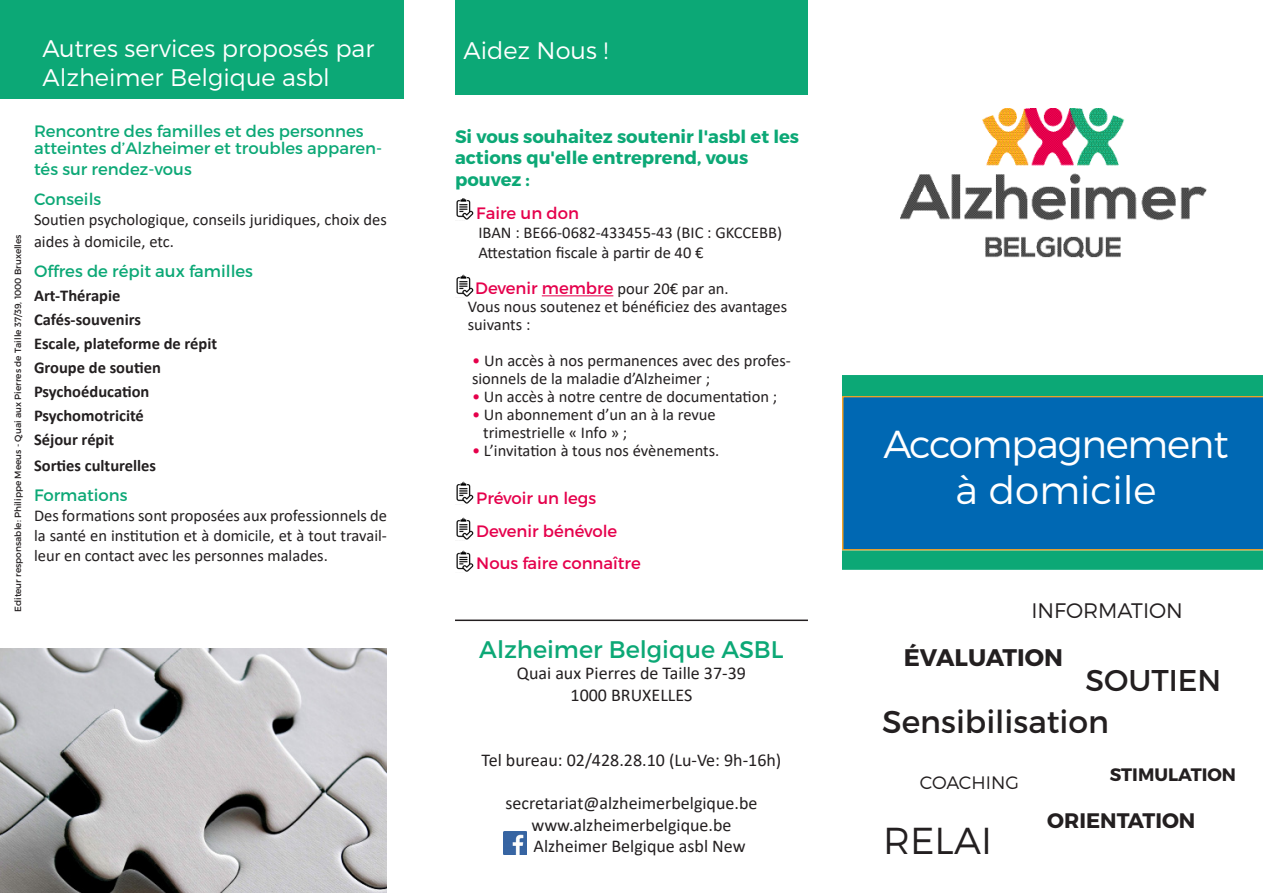
<style>
.page{position:relative;width:1263px;height:893px;background:#fff}
.page>*{position:absolute;margin:0;border:0;box-sizing:border-box;transform-origin:0 0}
.t1{font:300 39px "Montserrat";letter-spacing:-.03em;color:#fff}
.t2{font:300 39px "Montserrat";color:#fff}
.t3{font:300 37.5px "Montserrat";color:#231f20}
.t4{font:31.5px "Montserrat";color:#231f20}
.t5{font:30px "Montserrat";color:#231f20}
.t6{font:300 24px/28.8px "Montserrat";color:#fff}
.t7{font:24px "Montserrat";color:#0ca876}
.t8{font:700 24px "Montserrat";color:#231f20}
.t9{font:300 21px "Montserrat";color:#231f20}
.t10{font:700 21px "Montserrat";color:#231f20}
.t11{font:18px "Calibri";color:#231f20}
.t12{font:700 18px/21.3px "Montserrat";color:#0ca876}
.t13{font:700 18px "Montserrat";color:#231f20}
.t14{font:300 18px "Montserrat";color:#231f20}
.t15{font:16.5px/18px "Calibri";color:#231f20}
.t16{font:16.5px/16.5px "Montserrat";color:#0ca876}
.t17{font:700 16.5px "Calibri";color:#231f20}
.t18{font:16.5px "Montserrat";color:#e5004c}
.t19{font:9px "Montserrat";color:#231f20}
.s1{font-family:"Montserrat";color:#e5004c}
.s2{color:#e5004b}
</style>
<div class="page">
<div style="left:842px;top:396px;width:421px;height:155px;background:#0068b3"></div>
<div style="left:455px;top:0;width:353px;height:95px;background:#0ca876"></div>
<div style="left:0;top:0;width:403px;height:99px;background:#0ca876"></div>
<div style="left:842px;top:551px;width:421px;height:16px;background:#0ca876"></div>
<img style="left:504px;top:832px;width:22px;height:23px">
<img style="left:0;top:648px;width:386px;height:245px">
<div style="left:842px;top:564px;width:421px;height:6px;background:#0ca876"></div>
<img style="left:900px;top:109px;width:306px;height:148px">
<div style="left:842px;top:380px;width:421px;height:16px;background:#0ca876"></div>
<hr style="left:455px;top:620px;width:353px;height:1px;background:#231f20">
<div style="left:842px;top:375px;width:421px;height:6px;background:#0ca876"></div>
<hr style="left:542px;top:295px;width:71px;height:1px;background:#e5004c">
<img style="left:456px;top:198px;width:18px;height:22px">
<img style="left:456px;top:275px;width:18px;height:22px">
<img style="left:456px;top:482px;width:18px;height:22px">
<img style="left:456px;top:518px;width:18px;height:22px">
<img style="left:456px;top:550px;width:18px;height:22px">
<p class="t19" style="left:13px;top:612px;width:379px;rotate:-90deg">Editeur responsable: Philippe Meeus - Quai aux Pierres de Taille 37/39, 1000 Bruxelles</p>
<p class="t6" style="left:43px;top:34px;width:333px">Autres services proposés par<br>Alzheimer Belgique asbl</p>
<p class="t16" style="left:34px;top:123px;width:350px">Rencontre des familles et des personnes atteintes d’Alzheimer et troubles apparen-</p>
<p class="t16" style="left:34px;top:161px;width:159px">tés sur rendez-vous</p>
<p class="t16" style="left:34px;top:191px;width:69px">Conseils</p>
<p class="t15" style="left:34px;top:208px;width:354px;line-height:21.6px">Soutien psychologique, conseils juridiques, choix des aides à domicile, etc.</p>
<p class="t16" style="left:34px;top:263px;width:221px">Offres de répit aux familles</p>
<p class="t17" style="left:34px;top:284px;width:88px">Art-Thérapie</p>
<p class="t17" style="left:34px;top:308px;width:109px">Cafés-souvenirs</p>
<p class="t17" style="left:34px;top:332px;width:185px">Escale, plateforme de répit</p>
<p class="t17" style="left:34px;top:356px;width:128px">Groupe de soutien</p>
<p class="t17" style="left:34px;top:380px;width:117px">Psychoéducation</p>
<p class="t17" style="left:34px;top:404px;width:111px">Psychomotricité</p>
<p class="t17" style="left:34px;top:428px;width:82px">Séjour répit</p>
<p class="t17" style="left:34px;top:454px;width:124px">Sorties culturelles</p>
<p class="t16" style="left:34px;top:487px;width:95px">Formations</p>
<p class="t15" style="left:34px;top:505px;width:354px;line-height:19.8px;text-align:justify">Des formations sont proposées aux professionnels de la santé en institution et à domicile, et à tout travail&shy;leur en contact avec les personnes malades.</p>
<p class="t6" style="left:463px;top:36px;width:146px">Aidez Nous !</p>
<p class="t12" style="left:455px;top:127px;width:346px">Si vous souhaitez soutenir l'asbl et les actions qu'elle entreprend, vous pouvez :</p>
<p class="t15" style="left:476px;top:203px;width:307px;line-height:19.8px"><span class="s1">Faire un don<br></span>IBAN : BE66-0682-433455-43 (BIC : GKCCEBB)</p>
<p class="t15" style="left:478px;top:243px;width:226px">Attestation fiscale à partir de 40 €</p>
<p class="t15" style="left:468px;top:279px;width:321px;text-indent:7px"><span class="s1">Devenir membre</span> pour 20€ par an.<br>Vous nous soutenez et bénéficiez des avantages suivants :</p>
<p class="t15" style="left:472px;top:351px;width:320px"><span class="s2">•</span> Un accès à nos permanences avec des profes&shy;sionnels de la maladie d’Alzheimer ;</p>
<p class="t15" style="left:472px;top:387px;width:307px"><span class="s2">•</span> Un accès à notre centre de documentation ;</p>
<p class="t15" style="left:483px;top:405px;width:234px;text-indent:-11px"><span class="s2">•</span> Un abonnement d’un an à la revue trimestrielle « Info » ;</p>
<p class="t15" style="left:472px;top:441px;width:249px"><span class="s2">•</span> L’invitation à tous nos évènements.</p>
<p class="t18" style="left:476px;top:488px;width:121px">Prévoir un legs</p>
<p class="t18" style="left:476px;top:521px;width:143px">Devenir bénévole</p>
<p class="t18" style="left:476px;top:553px;width:166px">Nous faire connaître</p>
<p class="t7" style="left:479px;top:634px;width:306px">Alzheimer Belgique ASBL</p>
<p class="t11" style="left:517px;top:661px;width:230px">Quai aux Pierres de Taille 37-39</p>
<p class="t11" style="left:571px;top:682px;width:123px">1000 BRUXELLES</p>
<p class="t11" style="left:482px;top:747px;width:301px">Tel bureau: 02/428.28.10 (Lu-Ve: 9h-16h)</p>
<p class="t11" style="left:505px;top:790px;width:253px">secretariat@alzheimerbelgique.be</p>
<p class="t11" style="left:531px;top:812px;width:202px">www.alzheimerbelgique.be</p>
<p class="t11" style="left:534px;top:834px;width:213px">Alzheimer Belgique asbl New</p>
<p class="t1" style="left:883px;top:420px;width:346px">Accompagnement</p>
<p class="t2" style="left:955px;top:467px;width:202px">à domicile</p>
<p class="t9" style="left:1031px;top:598px;width:153px">INFORMATION</p>
<p class="t8" style="left:904px;top:643px;width:161px">ÉVALUATION</p>
<p class="t5" style="left:1085px;top:661px;width:137px">SOUTIEN</p>
<p class="t4" style="left:882px;top:702px;width:228px">Sensibilisation</p>
<p class="t14" style="left:920px;top:771px;width:101px">COACHING</p>
<p class="t3" style="left:883px;top:818px;width:111px">RELAI</p>
<p class="t13" style="left:1110px;top:763px;width:128px">STIMULATION</p>
<p class="t10" style="left:1047px;top:807px;width:150px">ORIENTATION</p>
</div>
